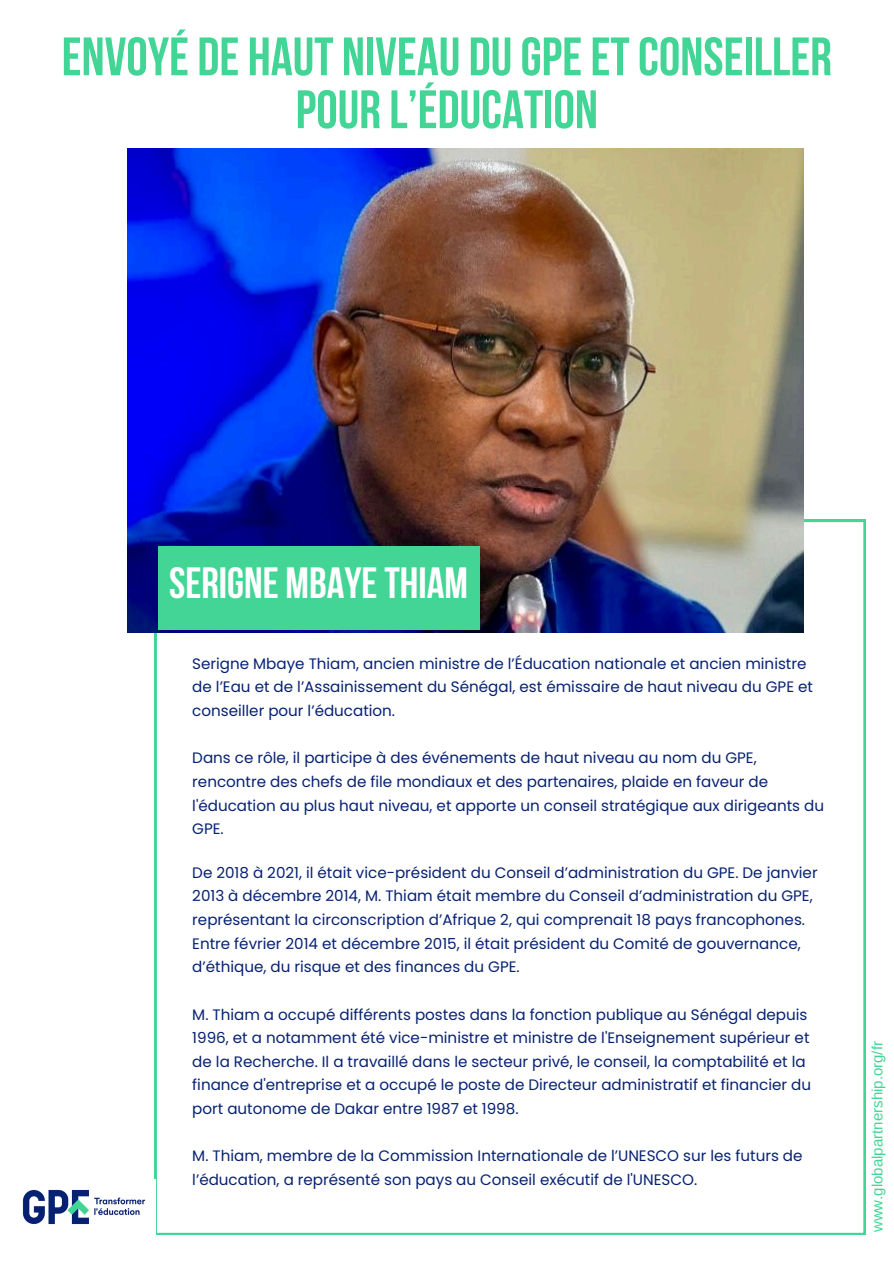
<style>
.page{position:relative;width:894px;height:1264px;background:#fff}
.page>*{position:absolute;margin:0;border:0;box-sizing:border-box;transform-origin:0 0}
.t1{font:700 54px/52.8px "Bebas Neue";color:#43d596;text-align:center}
.t2{font:700 43.5px "Bebas Neue";color:#fff}
.t3{font:15.15px/23.7px "Poppins";color:#062172}
.t4{font:15px "Arimo";color:#43d596}
</style>
<div class="page">
<svg style="left:155px;top:520px;width:709px;height:714px"></svg>
<img style="left:127px;top:148px;width:676px;height:484px">
<div style="left:157px;top:546px;width:322px;height:83px;background:#43d596"></div>
<img style="left:22px;top:1190px;width:124px;height:35px">
<p class="t1" style="left:62px;top:35px;width:771px">ENVOYÉ DE HAUT NIVEAU DUGPEETCONSEILLER<br>POUR L’ÉDUCATION</p>
<p class="t2" style="left:169px;top:565px;width:300px">SERIGNE MBAYETHIAM</p>
<p class="t3" style="left:192px;top:651px;width:622px">Serigne Mbaye Thiam, ancien ministre de l’Éducation nationale et ancien ministre de l’Eau et de l’Assainissement du Sénégal, est émissaire de haut niveau du GPE et conseiller pour l’éducation.</p>
<p class="t3" style="left:192px;top:746px;width:633px">Dans ce rôle, il participe à des événements de haut niveau au nom du GPE, rencontre des chefs de file mondiaux et des partenaires, plaide en faveur de l'éducation au plus haut niveau, et apporte un conseil stratégique aux dirigeants du GPE.</p>
<h1 class="t3" style="left:192px;top:860px;width:626px">De 2018 à 2021, il était vice-président du Conseil d’administration du GPE. De janvier 2013 à décembre 2014, M. Thiam était membre du Conseil d’administration du GPE, représentant la circonscription d’Afrique 2, qui comprenait 18 pays francophones.<br>Entre février 2014 et décembre 2015, il était président du Comité de gouvernance, d’éthique, du risque et des finances du GPE.</h1>
<h2 class="t3" style="left:192px;top:1002px;width:620px">M. Thiam a occupé différents postes dans la fonction publique au Sénégal depuis 1996, et a notamment été vice-ministre et ministre de l'Enseignement supérieur et de la Recherche. Il a travaillé dans le secteur privé, le conseil, la comptabilité et la finance d'entreprise et a occupé le poste de Directeur administratif et financier du port autonome de Dakar entre 1987 et 1998.</h2>
<p class="t3" style="left:192px;top:1144px;width:611px">M. Thiam, membre de la Commission Internationale de l’UNESCO sur les futurs de l’éducation, a représenté son pays au Conseil exécutif de l'UNESCO.</p>
<p class="t4" style="left:868px;top:1232px;width:192px;rotate:-90deg">www.globalpartnership.org/fr</p>
</div>
